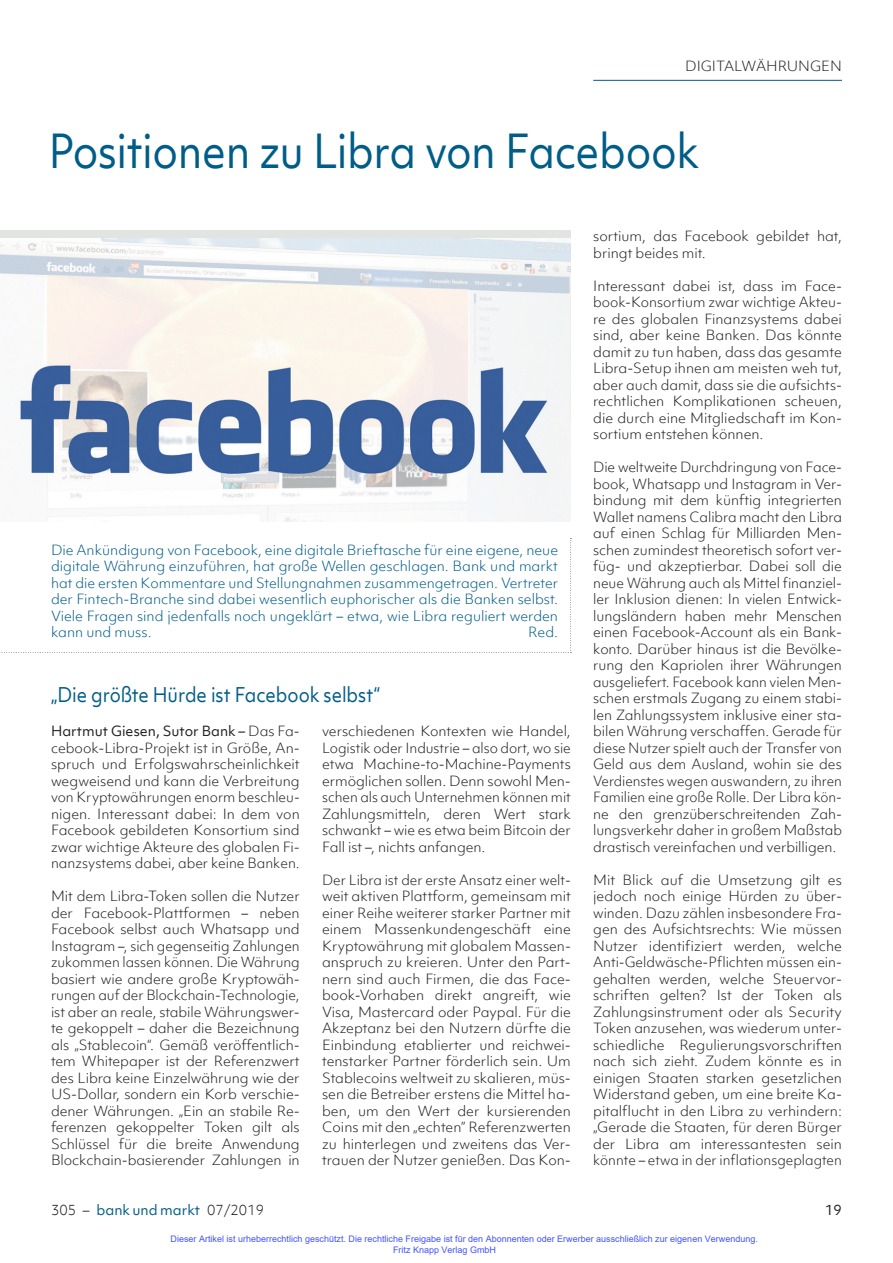
<style>
.page{position:relative;width:893px;height:1263px;background:#fff}
.page>*{position:absolute;margin:0;border:0;box-sizing:border-box;transform-origin:0 0}
.t1{font:45px "Objektiv Mk 1";letter-spacing:-.01em;color:#005d88;scale:.9 1}
.t2{font:19.5px "Objektiv Mk 1";letter-spacing:-.005em;color:#005d88;scale:.9 1}
.t3{font:300 13.5px/16.5px "Objektiv Mk 1";letter-spacing:-.005em;color:#231f20;text-align:justify}
.t4{font:300 13.5px/16.5px "Objektiv Mk 1";color:#005d88;text-align:justify}
.t5{font:13.5px "Objektiv Mk 1";color:#005d88}
.t6{font:13.5px "Objektiv Mk 1";color:#231f20}
.t7{font:9px/10.8px "Arial";color:#4054ff}
.s1{font-weight:400}
.s2{font-weight:300;color:#231f20}
</style>
<div class="page">
<hr style="left:593px;top:80px;width:249px;height:1px;background:#005d88">
<div style="left:0;top:230px;width:571px;height:292px;background:#e2e4e2"></div>
<img style="left:0;top:239px;width:571px;height:283px">
<svg style="left:1px;top:538px;width:570px;height:115px"></svg>
<p class="t3" style="left:685px;top:58px;width:158px">DIGITALWÄHRUNGEN</p>
<h1 class="t1" style="left:49px;top:120px;width:724px">Positionen zu Libra von Facebook</h1>
<p class="t4" style="left:51px;top:541px;width:509px">Die Ankündigung von Facebook, eine digitale Brieftasche für eine eigene, neue digitale Währung einzuführen, hat große Wellen geschlagen. Bank und markt hat die ersten Kommentare und Stellungnahmen zusammengetragen. Vertreter der Fintech-Branche sind dabei wesentlich euphorischer als die Banken selbst.<br>Viele Fragen sind jedenfalls noch ungeklärt – etwa, wie Libra reguliert werden kann und muss.</p>
<p class="t4" style="left:528px;top:624px;width:31px">Red.</p>
<h2 class="t2" style="left:51px;top:682px;width:367px">„Die größte Hürde ist Facebook selbst“</h2>
<p class="t3" style="left:51px;top:723px;width:250px"><span class="s1">Hartmut Giesen, Sutor Bank –</span> Das Fa&shy;cebook-Libra-Projekt ist in Größe, An&shy;spruch und Erfolgswahrscheinlichkeit wegweisend und kann die Verbreitung von Kryptowährungen enorm beschleu&shy;nigen. Interessant dabei: In dem von Facebook gebildeten Konsortium sind zwar wichtige Akteure des globalen Fi&shy;nanzsystems dabei, aber keine Banken.</p>
<p class="t3" style="left:51px;top:888px;width:250px;text-align:left">Mit dem Libra-Token sollen die Nutzer der Facebook-Plattformen – neben Facebook selbst auch Whatsapp und Instagram –, sich gegenseitig Zahlungen zukommen lassen können. Die Währung basiert wie andere große Kryptowäh&shy;rungen auf der Blockchain-Technologie, ist aber an reale, stabile Währungswer&shy;te gekoppelt – daher die Bezeichnung als „Stablecoin“. Gemäß veröffentlich&shy;tem Whitepaper ist der Referenzwert des Libra keine Einzelwährung wie der US-Dollar, sondern ein Korb verschie&shy;dener Währungen. „Ein an stabile Re&shy;ferenzen gekoppelter Token gilt als Schlüssel für die breite Anwendung Blockchain-basierender Zahlungen in</p>
<p class="t3" style="left:322px;top:723px;width:250px">verschiedenen Kontexten wie Handel, Logistik oder Industrie – also dort, wo sie etwa Machine-to-Machine-Payments ermöglichen sollen. Denn sowohl Men&shy;schen als auch Unternehmen können mit Zahlungsmitteln, deren Wert stark schwankt – wie es etwa beim Bitcoin der Fall ist –, nichts anfangen.</p>
<p class="t3" style="left:322px;top:871px;width:250px">Der Libra ist der erste Ansatz einer welt&shy;weit aktiven Plattform, gemeinsam mit einer Reihe weiterer starker Partner mit einem Massenkundengeschäft eine Kryptowährung mit globalem Massen&shy;anspruch zu kreieren. Unter den Part&shy;nern sind auch Firmen, die das Face&shy;book-Vorhaben direkt angreift, wie Visa, Mastercard oder Paypal. Für die Akzeptanz bei den Nutzern dürfte die Einbindung etablierter und reichwei&shy;tenstarker Partner förderlich sein. Um Stablecoins weltweit zu skalieren, müs&shy;sen die Betreiber erstens die Mittel ha&shy;ben, um den Wert der kursierenden Coins mit den „echten” Referenzwerten zu hinterlegen und zweitens das Ver&shy;trauen der Nutzer genießen. Das Kon-</p>
<p class="t3" style="left:593px;top:228px;width:250px">sortium, das Facebook gebildet hat, bringt beides mit.</p>
<p class="t3" style="left:593px;top:277px;width:250px">Interessant dabei ist, dass im Face&shy;book-Konsortium zwar wichtige Akteu&shy;re des globalen Finanzsystems dabei sind, aber keine Banken. Das könnte damit zu tun haben, dass das gesamte Libra-Setup ihnen am meisten weh tut, aber auch damit, dass sie die aufsichts&shy;rechtlichen Komplikationen scheuen, die durch eine Mitgliedschaft im Kon&shy;sortium entstehen können.</p>
<p class="t3" style="left:593px;top:459px;width:250px">Die weltweite Durchdringung von Face&shy;book, Whatsapp und Instagram in Ver&shy;bindung mit dem künftig integrierten Wallet namens Calibra macht den Libra auf einen Schlag für Milliarden Men&shy;schen zumindest theoretisch sofort ver&shy;füg- und akzeptierbar. Dabei soll die neue Währung auch als Mittel finanziel&shy;ler Inklusion dienen: In vielen Entwick&shy;lungsländern haben mehr Menschen einen Facebook-Account als ein Bank&shy;konto. Darüber hinaus ist die Bevölke&shy;rung den Kapriolen ihrer Währungen ausgeliefert. Facebook kann vielen Men&shy;schen erstmals Zugang zu einem stabi&shy;len Zahlungssystem inklusive einer sta&shy;bilen Währung verschaffen. Gerade für diese Nutzer spielt auch der Transfer von Geld aus dem Ausland, wohin sie des Verdienstes wegen auswandern, zu ihren Familien eine große Rolle. Der Libra kön&shy;ne den grenzüberschreitenden Zah&shy;lungsverkehr daher in großem Maßstab drastisch vereinfachen und verbilligen.</p>
<p class="t3" style="left:593px;top:871px;width:250px;text-align:left">Mit Blick auf die Umsetzung gilt es jedoch noch einige Hürden zu über&shy;winden. Dazu zählen insbesondere Fra&shy;gen des Aufsichtsrechts: Wie müssen Nutzer identifiziert werden, welche Anti-Geldwäsche-Pflichten müssen ein&shy;gehalten werden, welche Steuervor&shy;schriften gelten? Ist der Token als Zahlungsinstrument oder als Security Token anzusehen, was wiederum unter&shy;schiedliche Regulierungsvorschriften nach sich zieht. Zudem könnte es in einigen Staaten starken gesetzlichen Widerstand geben, um eine breite Ka&shy;pitalflucht in den Libra zu verhindern: „Gerade die Staaten, für deren Bürger der Libra am interessantesten sein könnte – etwa in der inflationsgeplagten</p>
<p class="t5" style="left:51px;top:1200px;width:215px"><span class="s2">305 –</span> bank und markt <span class="s2">07/2019</span></p>
<p class="t6" style="left:825px;top:1200px;width:18px">19</p>
<p class="t7" style="left:393px;top:1233px;width:366px;text-indent:-223px">Dieser Artikel ist urheberrechtlich geschützt. Die rechtliche Freigabe ist für den Abonnenten oder Erwerber ausschließlich zur eigenen Verwendung.<br>Fritz Knapp Verlag GmbH</p>
</div>
